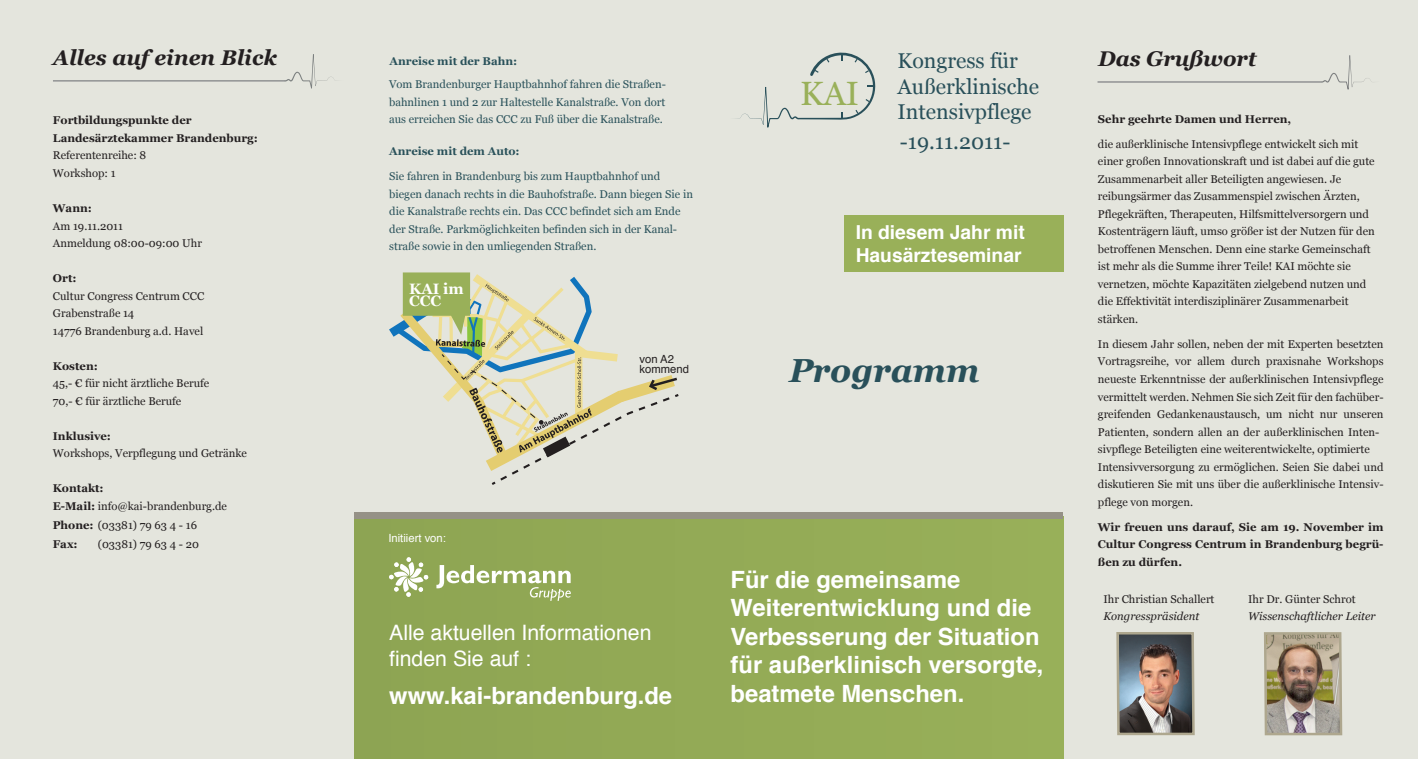
<style>
.page{position:relative;width:1418px;height:759px;background:#fff}
.page>*{position:absolute;margin:0;border:0;box-sizing:border-box;transform-origin:0 0}
.t1{font:33.62px "Georgia";color:#99b059}
.t2{font:italic 700 33.25px "Georgia";color:#29505a}
.t3{font:700 23.75px/28.5px "Helvetica";color:#fff}
.t4{font:21.38px/25.6px "Georgia";color:#29505a}
.t5{font:21.25px/25.5px "Helvetica";color:#fff}
.t6{font:italic 700 21.25px "Georgia";color:#231f20}
.t7{font:700 19.25px/23.1px "Helvetica";color:#fff}
.t8{font:700 15px/12.5px "Georgia";color:#fff}
.t9{font:11.25px/17.5px "Georgia";color:#231f20}
.t10{font:11.25px/17.5px "Georgia";color:#29515a}
.t11{font:700 11.25px/17.5px "Georgia";color:#231f20;text-align:justify}
.t12{font:italic 11.25px "Georgia";color:#231f20}
.t13{font:700 11.25px "Georgia";color:#29515a}
.t14{font:11.25px "Helvetica";color:#fff}
.t15{font:11.25px/10px "Helvetica";color:#231f20}
.s1{font-weight:700}
</style>
<div class="page">
<div style="left:0;top:0;width:1417px;height:758px;background:#e4e5dd"></div>
<div style="left:354px;top:516px;width:709px;height:242px;background:#93aa56"></div>
<div style="left:354px;top:512px;width:709px;height:6px;background:#959186"></div>
<svg style="left:735px;top:52px;width:141px;height:75px"></svg>
<div style="left:844px;top:215px;width:219px;height:57px;background:#99b059"></div>
<svg style="left:389px;top:557px;width:39px;height:39px"></svg>
<svg style="left:436px;top:565px;width:135px;height:35px"></svg>
<hr style="left:1097px;top:81px;width:224px;height:2px;background:#808285">
<svg style="left:1321px;top:55px;width:51px;height:34px"></svg>
<img style="left:1116px;top:632px;width:79px;height:104px">
<hr style="left:53px;top:80px;width:232px;height:1px;background:#808285">
<svg style="left:285px;top:54px;width:49px;height:34px"></svg>
<img style="left:1264px;top:632px;width:79px;height:104px">
<svg style="left:389px;top:272px;width:290px;height:213px"></svg>
<h3 class="t6" style="left:53px;top:44px;width:226px">Alles auf einen Blick</h3>
<p class="t11" style="left:53px;top:112px;width:206px">Fortbildungspunkte der<br>Landesärztekammer Brandenburg:</p>
<p class="t9" style="left:53px;top:147px;width:95px">Referentenreihe: 8<br>Workshop: 1</p>
<p class="t11" style="left:53px;top:199px;width:41px">Wann:</p>
<p class="t9" style="left:53px;top:217px;width:150px">Am 19.11.2011<br>Anmeldung 08:00-09:00 Uhr</p>
<p class="t11" style="left:53px;top:269px;width:25px">Ort:</p>
<p class="t9" style="left:53px;top:287px;width:153px">Cultur Congress Centrum CCC<br>Grabenstraße 14<br>14776 Brandenburg a.d. Havel</p>
<p class="t11" style="left:53px;top:357px;width:46px">Kosten:</p>
<p class="t9" style="left:53px;top:374px;width:158px">45,- € für nicht ärztliche Berufe<br>70,- € für ärztliche Berufe</p>
<p class="t11" style="left:53px;top:427px;width:60px">Inklusive:</p>
<p class="t9" style="left:53px;top:445px;width:195px">Workshops, Verpflegung und Getränke</p>
<p class="t9" style="left:53px;top:478px;width:176px;line-height:18.8px"><span class="s1">Kontakt:<br>E-Mail:</span> info@kai-brandenburg.de<br><span class="s1">Phone:</span> (03381) 79 63 4 - 16<br><span class="s1">Fax:</span></p>
<p class="t9" style="left:98px;top:535px;width:103px">(03381) 79 63 4 - 20</p>
<p class="t13" style="left:389px;top:54px;width:129px">Anreise mit der Bahn:</p>
<p class="t10" style="left:389px;top:76px;width:278px;text-align:justify">Vom Brandenburger Hauptbahnhof fahren die Straßen&shy;bahnlinen 1 und 2 zur Haltestelle Kanalstraße. Von dort aus erreichen Sie das CCC zu Fuß über die Kanalstraße.</p>
<p class="t13" style="left:389px;top:144px;width:132px">Anreise mit dem Auto:</p>
<p class="t10" style="left:389px;top:168px;width:305px">Sie fahren in Brandenburg bis zum Hauptbahnhof und biegen danach rechts in die Bauhofstraße. Dann biegen Sie in die Kanalstraße rechts ein. Das CCC befindet sich am Ende der Straße. Parkmöglichkeiten befinden sich in der Kanal&shy;straße sowie in den umliegenden Straßen.</p>
<h3 class="t8" style="left:409px;top:282px;width:56px">KAI im<br>CCC</h3>
<p class="t15" style="left:639px;top:354px;width:51px">von A2 kommend</p>
<h1 class="t1" style="left:800px;top:73px;width:61px">KAI</h1>
<h3 class="t4" style="left:897px;top:48px;width:143px">Kongress für<br>Außerklinische<br>Intensivpflege</h3>
<h3 class="t4" style="left:900px;top:129px;width:112px">-19.11.2011-</h3>
<h3 class="t7" style="left:855px;top:221px;width:171px">In diesem Jahr mit<br>Hausärzteseminar</h3>
<h2 class="t2" style="left:789px;top:349px;width:192px">Programm</h2>
<p class="t14" style="left:388px;top:528px;width:59px">Initiiert von:</p>
<h3 class="t5" style="left:389px;top:620px;width:264px">Alle aktuellen Informationen finden Sie auf :</h3>
<h3 class="t3" style="left:389px;top:681px;width:284px">www.kai-brandenburg.de</h3>
<h3 class="t3" style="left:730px;top:565px;width:314px">Für die gemeinsame<br>Weiterentwicklung und die<br>Verbesserung der Situation für außerklinisch versorgte, beatmete Menschen.</h3>
<h3 class="t6" style="left:1098px;top:45px;width:160px">Das Grußwort</h3>
<p class="t11" style="left:1097px;top:110px;width:195px">Sehr geehrte Damen und Herren,</p>
<p class="t9" style="left:1097px;top:135px;width:278px">die außerklinische Intensivpflege entwickelt sich mit einer großen Innovationskraft und ist dabei auf die gute Zusammenarbeit aller Beteiligten angewiesen. Je reibungsärmer das Zusammenspiel zwischen Ärzten, Pflegekräften, Therapeuten, Hilfsmittelversorgern und Kostenträgern läuft, umso größer ist der Nutzen für den betroffenen Menschen. Denn eine starke Gemeinschaft ist mehr als die Summe ihrer Teile! KAI möchte sie vernetzen, möchte Kapazitäten zielgebend nutzen und die Effektivität interdisziplinärer Zusammenarbeit stärken.</p>
<p class="t9" style="left:1097px;top:335px;width:287px">In diesem Jahr sollen, neben der mit Experten besetzten Vortragsreihe, vor allem durch praxisnahe Workshops neueste Erkenntnisse der außerklinischen Intensivpflege vermittelt werden. Nehmen Sie sich Zeit für den fachüber&shy;greifenden Gedankenaustausch, um nicht nur unseren Patienten, sondern allen an der außerklinischen Inten&shy;sivpflege Beteiligten eine weiterentwickelte, optimierte Intensivversorgung zu ermöglichen. Seien Sie dabei und diskutieren Sie mit uns über die außerklinische Intensiv&shy;pflege von morgen.</p>
<p class="t11" style="left:1097px;top:518px;width:287px">Wir freuen uns darauf, Sie am 19. November im Cultur Congress Centrum in Brandenburg begrü&shy;ßen zu dürfen.</p>
<p class="t9" style="left:1103px;top:590px;width:113px">Ihr Christian Schallert</p>
<p class="t12" style="left:1103px;top:609px;width:97px">Kongresspräsident</p>
<p class="t9" style="left:1248px;top:590px;width:109px">Ihr Dr. Günter Schrot</p>
<p class="t12" style="left:1248px;top:609px;width:129px">Wissenschaftlicher Leiter</p>
</div>
